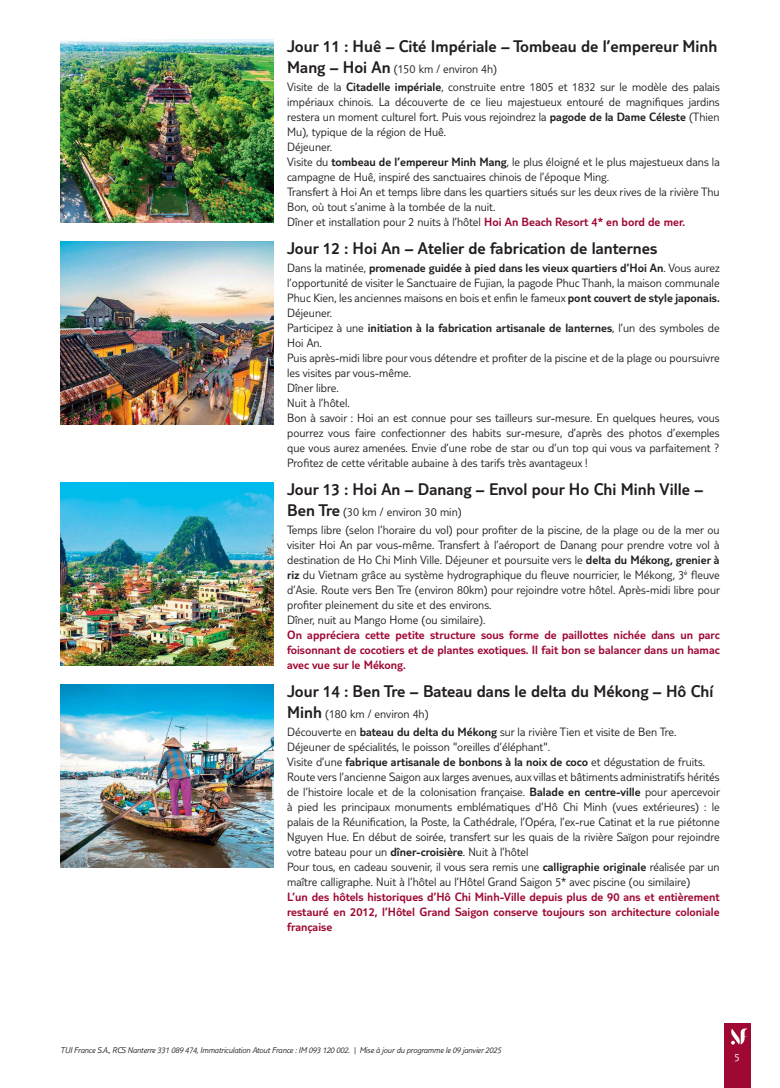
<style>
.page{position:relative;width:780px;height:1088px;background:#fff}
.page>*{position:absolute;margin:0;border:0;box-sizing:border-box;transform-origin:0 0}
.t1{font:300 17.5px "TUI Type";color:#231f20}
.t2{font:300 12.5px/15px "TUI Type";color:#231f20}
.t3{font:300 12.5px/15px "TUI Type";color:#9e0832;text-align:justify}
.t4{font:300 11.25px "TUI Type";color:#fff}
.t5{font:italic 300 8.75px "TUI Type";letter-spacing:-.02em;color:#231f20}
.s1{font-size:17.5px}
.s2{font-style:inherit}
.s3{color:#9e0832}
</style>
<div class="page">
<div style="left:724px;top:1023px;width:26px;height:65px;background:#9e0832"></div>
<svg style="left:731px;top:1028px;width:17px;height:16px"></svg>
<img style="left:60px;top:40px;width:213px;height:182px">
<img style="left:60px;top:242px;width:213px;height:182px">
<img style="left:60px;top:483px;width:213px;height:182px">
<img style="left:60px;top:685px;width:213px;height:182px">
<h1 class="t1" style="left:287px;top:36px;width:431px">Jour 11 : Huê – Cité Impériale – Tombeau de l’empereur Minh</h1>
<p class="t2" style="left:287px;top:59px;width:434px;line-height:18.5px"><span class="s1">Mang – Hoi An</span> (150 km / environ 4h)<br>Visite de la <span class="s2">Citadelle impériale</span>, construite entre 1805 et 1832 sur le modèle des palais</p>
<p class="t2" style="left:287px;top:94px;width:434px">impériaux chinois. La découverte de ce lieu majestueux entouré de magnifiques jardins restera un moment culturel fort. Puis vous rejoindrez la <span class="s2">pagode de la Dame Céleste</span> (Thien Mu), typique de la région de Huê.<br>Déjeuner.<br>Visite du <span class="s2">tombeau de l’empereur Minh Mang</span>, le plus éloigné et le plus majestueux dans la campagne de Huê, inspiré des sanctuaires chinois de l’époque Ming.<br>Transfert à Hoi An et temps libre dans les quartiers situés sur les deux rives de la rivière Thu Bon, où tout s’anime à la tombée de la nuit.<br>Dîner et installation pour 2 nuits à l’hôtel <span class="s3">Hoi An Beach Resort 4* en bord de mer.</span></p>
<h1 class="t1" style="left:287px;top:238px;width:371px">Jour 12 : Hoi An – Atelier de fabrication de lanternes</h1>
<p class="t2" style="left:287px;top:260px;width:434px">Dans la matinée, <span class="s2">promenade guidée à pied dans les vieux quartiers d’Hoi An</span>. Vous aurez l’opportunité de visiter le Sanctuaire de Fujian, la pagode Phuc Thanh, la maison communale Phuc Kien, les anciennes maisons en bois et enfin le fameux <span class="s2">pont couvert de style japonais.<br></span>Déjeuner.<br>Participez à une <span class="s2">initiation à la fabrication artisanale de lanternes</span>, l’un des symboles de Hoi An.<br>Puis après-midi libre pour vous détendre et profiter de la piscine et de la plage ou poursuivre les visites par vous-même.<br>Dîner libre.<br>Nuit à l’hôtel.<br>Bon à savoir : Hoi an est connue pour ses tailleurs sur-mesure. En quelques heures, vous pourrez vous faire confectionner des habits sur-mesure, d’après des photos d’exemples que vous aurez amenées. Envie d’une robe de star ou d’un top qui vous va parfaitement ?<br>Profitez de cette véritable aubaine à des tarifs très avantageux !</p>
<h1 class="t1" style="left:287px;top:479px;width:417px">Jour 13 : Hoi An – Danang – Envol pour Ho Chi Minh Ville –</h1>
<p class="t2" style="left:287px;top:502px;width:434px;line-height:18.5px"><span class="s1">Ben Tre</span> (30 km / environ 30 min)<br>Temps libre (selon l’horaire du vol) pour profiter de la piscine, de la plage ou de la mer ou</p>
<p class="t2" style="left:287px;top:537px;width:434px">visiter Hoi An par vous-même. Transfert à l’aéroport de Danang pour prendre votre vol à destination de Ho Chi Minh Ville. Déjeuner et poursuite vers le <span class="s2">delta du Mékong, grenier à riz</span> du Vietnam grâce au système hydrographique du fleuve nourricier, le Mékong, 3<sup>è</sup> fleuve d’Asie. Route vers Ben Tre (environ 80km) pour rejoindre votre hôtel. Après-midi libre pour profiter pleinement du site et des environs.<br>Dîner, nuit au Mango Home (ou similaire).</p>
<p class="t3" style="left:287px;top:627px;width:434px">On appréciera cette petite structure sous forme de paillottes nichée dans un parc foisonnant de cocotiers et de plantes exotiques. Il fait bon se balancer dans un hamac avec vue sur le Mékong.</p>
<h1 class="t1" style="left:287px;top:681px;width:428px">Jour 14 : Ben Tre – Bateau dans le delta du Mékong – Hô Chí</h1>
<p class="t2" style="left:287px;top:704px;width:390px;line-height:18.5px"><span class="s1">Minh</span> (180 km / environ 4h)<br>Découverte en <span class="s2">bateau du delta du Mékong</span> sur la rivière Tien et visite de Ben Tre.</p>
<p class="t2" style="left:287px;top:739px;width:434px">Déjeuner de spécialités, le poisson "oreilles d’éléphant".<br>Visite d’une <span class="s2">fabrique artisanale de bonbons à la noix de coco</span> et dégustation de fruits.<br>Route vers l’ancienne Saigon aux larges avenues, aux villas et bâtiments administratifs hérités de l’histoire locale et de la colonisation française. <span class="s2">Balade en centre-ville</span> pour apercevoir à pied les principaux monuments emblématiques d’Hô Chi Minh (vues extérieures) : le palais de la Réunification, la Poste, la Cathédrale, l’Opéra, l’ex-rue Catinat et la rue piétonne Nguyen Hue. En début de soirée, transfert sur les quais de la rivière Saïgon pour rejoindre votre bateau pour un <span class="s2">dîner-croisière</span>. Nuit à l’hôtel<br>Pour tous, en cadeau souvenir, il vous sera remis une <span class="s2">calligraphie originale</span> réalisée par un maître calligraphe. Nuit à l’hôtel au l’Hôtel Grand Saigon 5* avec piscine (ou similaire)</p>
<p class="t3" style="left:287px;top:889px;width:434px">L’un des hôtels historiques d’Hô Chi Minh-Ville depuis plus de 90 ans et entièrement restauré en 2012, l’Hôtel Grand Saigon conserve toujours son architecture coloniale française</p>
<p class="t5" style="left:60px;top:1045px;width:442px">TUI France S.A., RCS Nanterre 331 089 474, Immatriculation Atout France : IM 093 120 002. | Mise à jour du programme le 09 janvier 2025</p>
<p class="t4" style="left:734px;top:1050px;width:7px">5</p>
</div>
